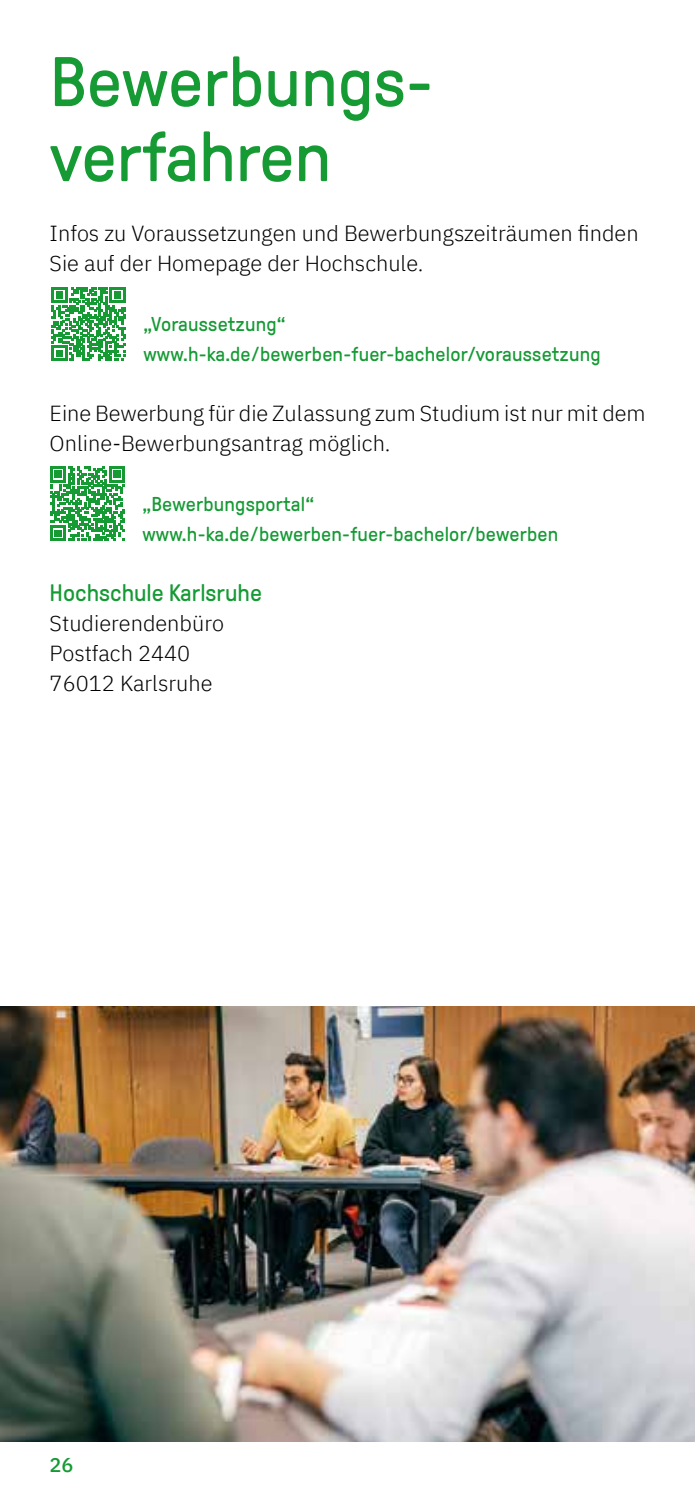
<style>
.page{position:relative;width:695px;height:1489px;background:#fff}
.page>*{position:absolute;margin:0;border:0;box-sizing:border-box;transform-origin:0 0}
.t1{font:70px/75px "GT Pressura LG";color:#159a34}
.t2{font:23.75px "GT Pressura LG";color:#159a34}
.t3{font:300 21.75px/30px "IBM Plex Sans";color:#000}
.t4{font:20px/30px "GT Pressura LG";letter-spacing:.01em;color:#159a34}
.t5{font:500 20px "IBM Plex Sans";color:#159a34}
</style>
<div class="page">
<img style="left:0;top:1006px;width:694px;height:435px">
<svg style="left:50px;top:466px;width:75px;height:75px"></svg>
<svg style="left:51px;top:287px;width:74px;height:74px"></svg>
<h1 class="t1" style="left:50px;top:45px;width:385px">Bewerbungs&shy;verfahren</h1>
<p class="t3" style="left:50px;top:217px;width:590px">Infos zu Voraussetzungen und Bewerbungszeiträumen finden<br>Sie auf der Homepage der Hochschule.</p>
<p class="t4" style="left:143px;top:309px;width:458px">„Voraussetzung“ www.h-ka.de/bewerben-fuer-bachelor/voraussetzung</p>
<p class="t3" style="left:50px;top:397px;width:597px">Eine Bewerbung für die Zulassung zum Studium ist nur mit dem<br>Online-Bewerbungsantrag möglich.</p>
<p class="t4" style="left:142px;top:489px;width:417px">„Bewerbungsportal“ www.h-ka.de/bewerben-fuer-bachelor/bewerben</p>
<p class="t2" style="left:50px;top:580px;width:214px">Hochschule Karlsruhe</p>
<p class="t3" style="left:50px;top:607px;width:176px">Studierendenbüro<br>Postfach 2440<br>76012 Karlsruhe</p>
<p class="t5" style="left:50px;top:1448px;width:26px">26</p>
</div>
